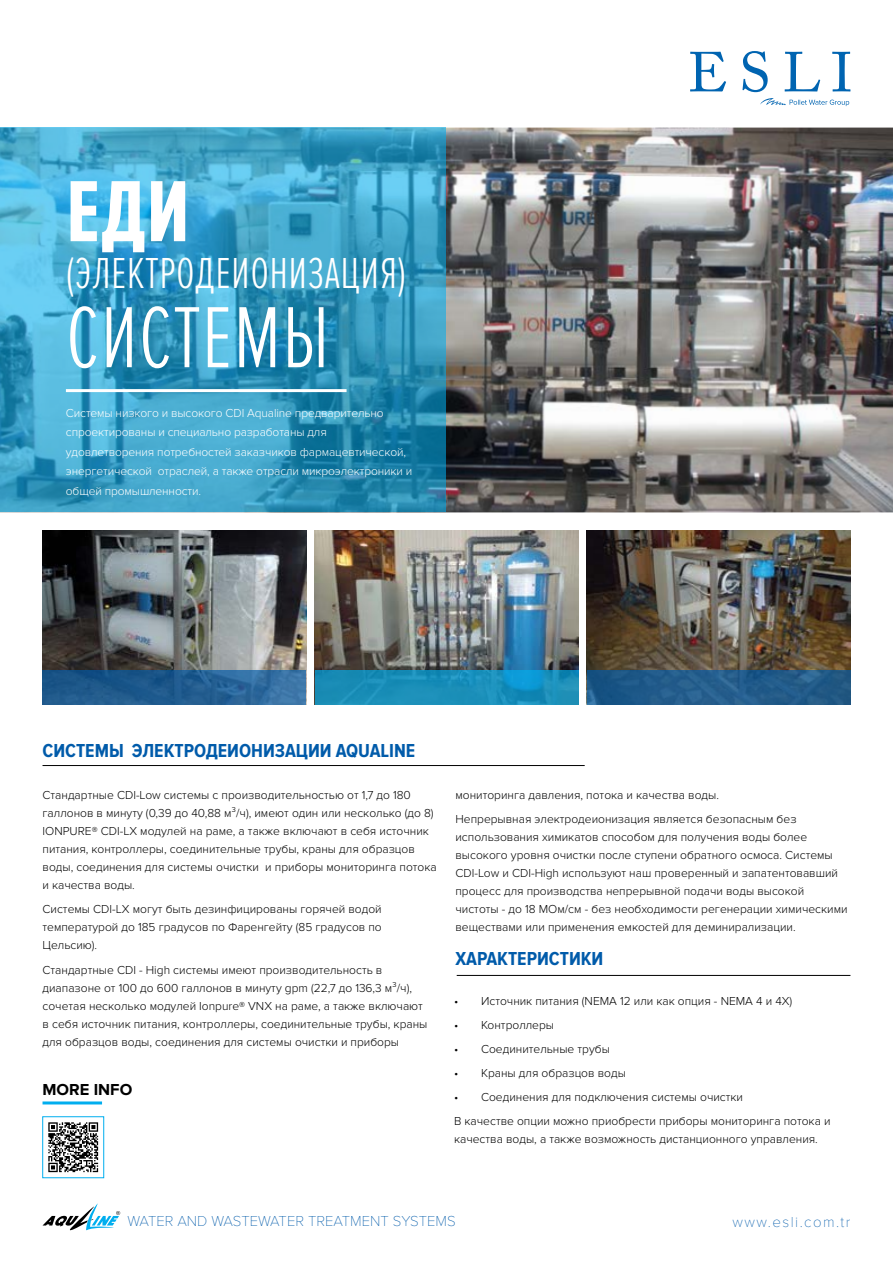
<style>
.page{position:relative;width:893px;height:1263px;background:#fff}
.page>*{position:absolute;margin:0;border:0;box-sizing:border-box;transform-origin:0 0}
.t1{font:300 90px "Proxima Nova Ex Cn";letter-spacing:.01em;color:#fff}
.t2{font:700 90px "Proxima Nova Ex Cn";color:#fff}
.t3{font:300 45px "Proxima Nova Ex Cn";letter-spacing:.01em;color:#fff}
.t4{font:700 19.5px "Proxima Nova Cond";color:#005baa}
.t5{font:700 16.5px "Proxima Nova";color:#000}
.t6{font:100 15px "Proxima Nova T";color:#005baa}
.t7{font:100 15px "Proxima Nova T";letter-spacing:.1em;color:#005baa}
.t8{font:300 12px/18px "Proxima Nova";color:#000}
.t9{font:300 12px/19.5px "Proxima Nova";letter-spacing:-.01em;color:#fff}
</style>
<div class="page">
<img style="left:446px;top:128px;width:447px;height:384px">
<svg style="left:0;top:127px;width:446px;height:385px;background:#3a9ec5"></svg>
<hr style="left:66px;top:389px;width:281px;height:3px;background:#fff">
<svg style="left:760px;top:98px;width:89px;height:8px"></svg>
<svg style="left:690px;top:52px;width:36px;height:39px"></svg>
<svg style="left:742px;top:51px;width:26px;height:41px"></svg>
<svg style="left:785px;top:52px;width:35px;height:39px"></svg>
<svg style="left:832px;top:52px;width:18px;height:39px"></svg>
<hr style="left:43px;top:1101px;width:59px;height:3px;background:#00aeef">
<img style="left:315px;top:531px;width:263px;height:140px">
<img style="left:587px;top:531px;width:263px;height:140px">
<img style="left:43px;top:531px;width:263px;height:140px">
<svg style="left:43px;top:671px;width:263px;height:34px;background:#255f92"></svg>
<svg style="left:315px;top:671px;width:263px;height:34px;background:#188eba"></svg>
<svg style="left:587px;top:671px;width:263px;height:34px;background:#215a89"></svg>
<svg style="left:43px;top:1203px;width:77px;height:28px"></svg>
<hr style="left:43px;top:765px;width:542px;height:1px;background:#000">
<hr style="left:457px;top:975px;width:393px;height:1px;background:#000">
<svg style="left:48px;top:1122px;width:51px;height:51px"></svg>
<svg style="left:48px;top:1122px;width:50px;height:50px"></svg>
<h1 class="t2" style="left:66px;top:161px;width:126px">ЕДИ</h1>
<h2 class="t3" style="left:66px;top:248px;width:342px">(ЭЛЕКТРОДЕИОНИЗАЦИЯ)</h2>
<h1 class="t1" style="left:66px;top:287px;width:265px">СИСТЕМЫ</h1>
<p class="t9" style="left:66px;top:403px;width:348px">Системы низкого и высокого CDI Aqualine предварительно спроектированы и специально разработаны для удовлетворения потребностей заказчиков фармацевтической, энергетической отраслей, а также отрасли микроэлектроники и общей промышленности.</p>
<h3 class="t4" style="left:43px;top:739px;width:374px">СИСТЕМЫ ЭЛЕКТРОДЕИОНИЗАЦИИ AQUALINE</h3>
<p class="t8" style="left:43px;top:786px;width:396px">Стандартные CDI-Low системы c производительностью от 1,7 до 180 галлонов в минуту (0,39 до 40,88 м³/ч), имеют один или несколько (до 8)<br>IONPURE® CDI-LX модулей на раме, а также включают в себя источник питания, контроллеры, соединительные трубы, краны для образцов воды, соединения для системы очистки и приборы мониторинга потока и качества воды.</p>
<p class="t8" style="left:43px;top:900px;width:341px;text-align:justify">Системы CDI-LX могут быть дезинфицированы горячей водой температурой до 185 градусов по Фаренгейту (85 градусов по Цельсию).</p>
<p class="t8" style="left:43px;top:961px;width:386px">Стандартные CDI - High системы имеют производительность в диапазоне от 100 до 600 галлонов в минуту gpm (22,7 до 136,3 м³/ч), сочетая несколько модулей Ionpure® VNX на раме, а также включают в себя источник питания, контроллеры, соединительные трубы, краны для образцов воды, соединения для системы очистки и приборы</p>
<h3 class="t5" style="left:43px;top:1080px;width:91px">MORE INFO</h3>
<p class="t8" style="left:455px;top:783px;width:343px;line-height:24.3px">мониторинга давления, потока и качества воды.<br>Непрерывная электродеионизация является безопасным без</p>
<p class="t8" style="left:455px;top:828px;width:394px">использования химикатов способом для получения воды более высокого уровня очистки после ступени обратного осмоса. Системы CDI-Low и CDI-High используют наш проверенный и запатентовавший процесс для производства непрерывной подачи воды высокой чистоты - до 18 МОм/см - без необходимости регенерации химическими веществами или применения емкостей для деминирализации.</p>
<h3 class="t4" style="left:455px;top:947px;width:149px">ХАРАКТЕРИСТИКИ</h3>
<p class="t8" style="left:454px;top:992px;width:340px">• Источник питания (NEMA 12 или как опция - NEMA 4 и 4X)</p>
<p class="t8" style="left:454px;top:1016px;width:102px">• Контроллеры</p>
<p class="t8" style="left:454px;top:1040px;width:157px">• Соединительные трубы</p>
<p class="t8" style="left:454px;top:1064px;width:173px">• Краны для образцов воды</p>
<p class="t8" style="left:454px;top:1085px;width:378px;line-height:24px">• Соединения для подключения системы очистки<br>В качестве опции можно приобрести приборы мониторинга потока и</p>
<p class="t8" style="left:454px;top:1130px;width:365px">качества воды, а также возможность дистанционного управления.</p>
<p class="t6" style="left:128px;top:1212px;width:330px">WATER AND WASTEWATER TREATMENT SYSTEMS</p>
<p class="t7" style="left:732px;top:1213px;width:120px">www.esli.com.tr</p>
</div>
